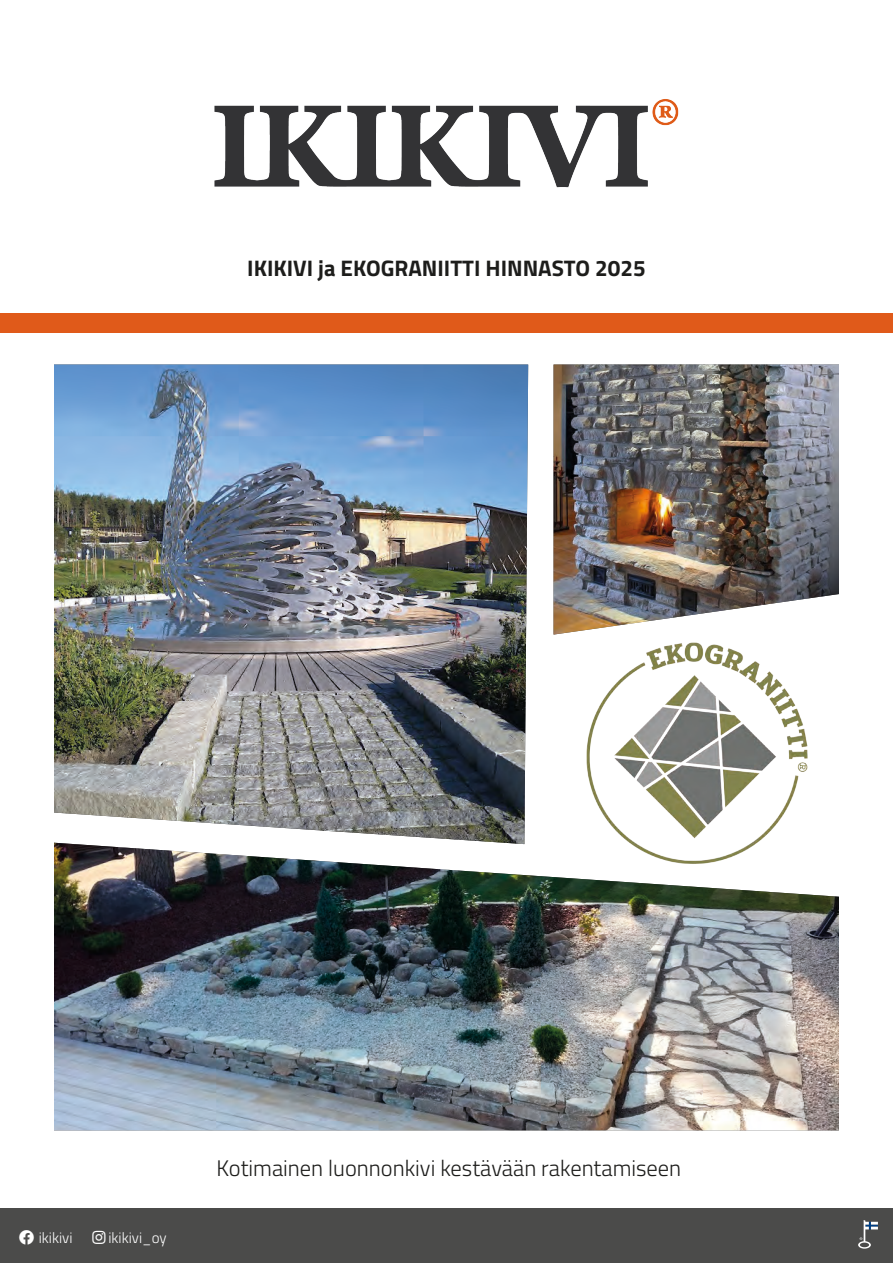
<style>
.page{position:relative;width:893px;height:1263px;background:#fff}
.page>*{position:absolute;margin:0;border:0;box-sizing:border-box;transform-origin:0 0}
.t1{font:300 22.5px "Titillium Web";color:#1d1d1b}
.Tuotteet{font:700 22.5px "Titillium Web";color:#1d1d1b}
.t2{font:300 15px "Titillium Web";color:#fff}
</style>
<div class="page">
<div style="left:0;top:1209px;width:893px;height:54px;background:#4b4b4a"></div>
<img style="left:554px;top:364px;width:285px;height:270px">
<img style="left:214px;top:99px;width:465px;height:89px">
<div style="left:0;top:313px;width:893px;height:20px;background:#e05a1a"></div>
<svg style="left:858px;top:1220px;width:20px;height:28px"></svg>
<img style="left:54px;top:364px;width:474px;height:479px">
<img style="left:54px;top:843px;width:785px;height:287px">
<img style="left:570px;top:626px;width:254px;height:254px">
<p class="Tuotteet" style="left:247px;top:251px;width:400px">IKIKIVI ja EKOGRANIITTI HINNASTO 2025</p>
<p class="t2" style="left:39px;top:1227px;width:35px">ikikivi</p>
<p class="t2" style="left:108px;top:1227px;width:60px">ikikivi_oy</p>
<h2 class="t1" style="left:217px;top:1152px;width:466px">Kotimainen luonnonkivi kestävään rakentamiseen</h2>
</div>
